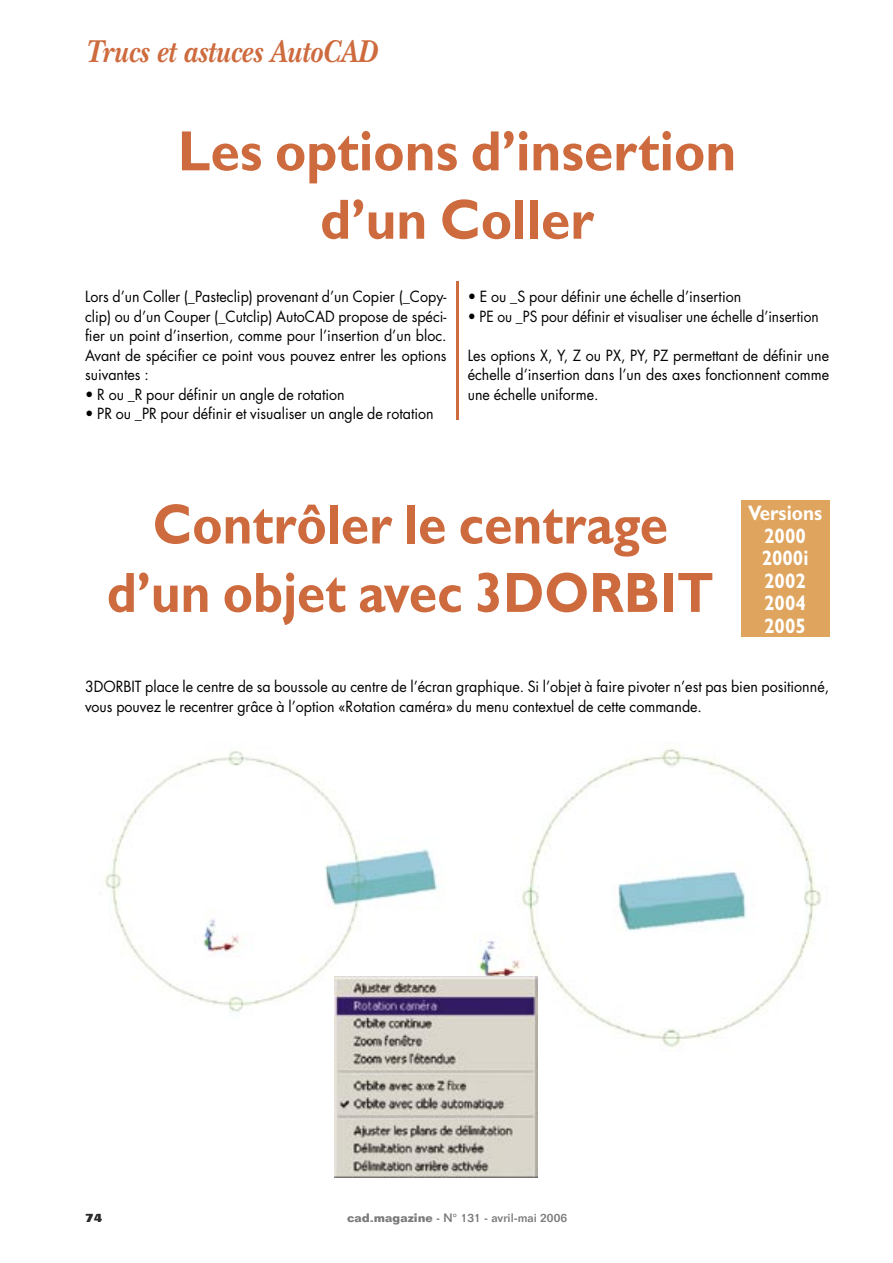
<style>
.page{position:relative;width:893px;height:1263px;background:#fff}
.page>*{position:absolute;margin:0;border:0;box-sizing:border-box;transform-origin:0 0}
.titre{font:700 57px/68.4px "Gill Sans";color:#ce6b3e;text-align:center;scale:.9 1}
.titre-2{font:700 57px/68.4px "Gill Sans";color:#ce6b3e;text-align:center;scale:.93 1}
.t1{font:italic 700 33px "New Baskerville";color:#ce6b3e;scale:.86 1}
.titre-3{font:700 21px "Gill Sans";color:#fff;scale:.9 1}
.texte{font:15px/19.5px "Futura";color:#000;text-align:justify;scale:.95 1}
.texte-2{font:15px "Futura";color:#000;scale:.92 1}
.t2{font:500 12px "Folio";color:#7c7c7c}
.t3{font:800 12px "Folio";color:#2a2a2a}
.s1{font-weight:700}
</style>
<div class="page">
<hr style="left:456px;top:281px;width:2px;height:139px;background:#ce6b3e">
<div style="left:741px;top:501px;width:88px;height:136px;background:#dfa45d"></div>
<img style="left:105px;top:751px;width:335px;height:268px">
<img style="left:477px;top:748px;width:345px;height:300px">
<img style="left:335px;top:976px;width:203px;height:202px">
<p class="t1" style="left:85px;top:32px;width:341px">Trucs et astuces AutoCAD</p>
<p class="titre-2" style="left:178px;top:117px;width:602px">Les options d’insertion d’un Coller</p>
<p class="texte" style="left:85px;top:287px;width:382px">Lors d’un Coller (_Pasteclip) provenant d’un Copier (_Copy&shy;clip) ou d’un Couper (_Cutclip) AutoCAD propose de spéci&shy;fier un point d’insertion, comme pour l’insertion d’un bloc.<br>Avant de spécifier ce point vous pouvez entrer les options suivantes :</p>
<p class="texte" style="left:85px;top:384px;width:275px">• R ou _R pour définir un angle de rotation</p>
<p class="texte" style="left:85px;top:404px;width:369px">• PR ou _PR pour définir et visualiser un angle de rotation</p>
<p class="texte" style="left:468px;top:287px;width:289px">• E ou _S pour définir une échelle d’insertion</p>
<p class="texte-2" style="left:468px;top:306px;width:383px">• PE ou _PS pour définir et visualiser une échelle d’insertion</p>
<p class="texte" style="left:468px;top:345px;width:382px">Les options X, Y, Z ou PX, PY, PZ permettant de définir une échelle d’insertion dans l’un des axes fonctionnent comme une échelle uniforme.</p>
<p class="titre" style="left:107px;top:490px;width:676px">Contrôler le centrage d’un objet avec 3DORBIT</p>
<p class="titre-3" style="left:748px;top:501px;width:84px">Versions</p>
<p class="titre-3" style="left:764px;top:523px;width:48px">2000</p>
<p class="titre-3" style="left:762px;top:546px;width:54px">2000i</p>
<p class="titre-3" style="left:764px;top:568px;width:48px">2002</p>
<p class="titre-3" style="left:764px;top:591px;width:48px">2004</p>
<p class="titre-3" style="left:764px;top:613px;width:48px">2005</p>
<p class="texte" style="left:85px;top:677px;width:785px">3DORBIT place le centre de sa boussole au centre de l’écran graphique. Si l’objet à faire pivoter n’est pas bien positionné, vous pouvez le recentrer grâce à l’option «Rotation caméra» du menu contextuel de cette commande.</p>
<p class="t3" style="left:85px;top:1210px;width:19px">74</p>
<p class="t2" style="left:347px;top:1210px;width:221px"><span class="s1">cad-magazine</span> - N° 131 - avril-mai 2006</p>
</div>
